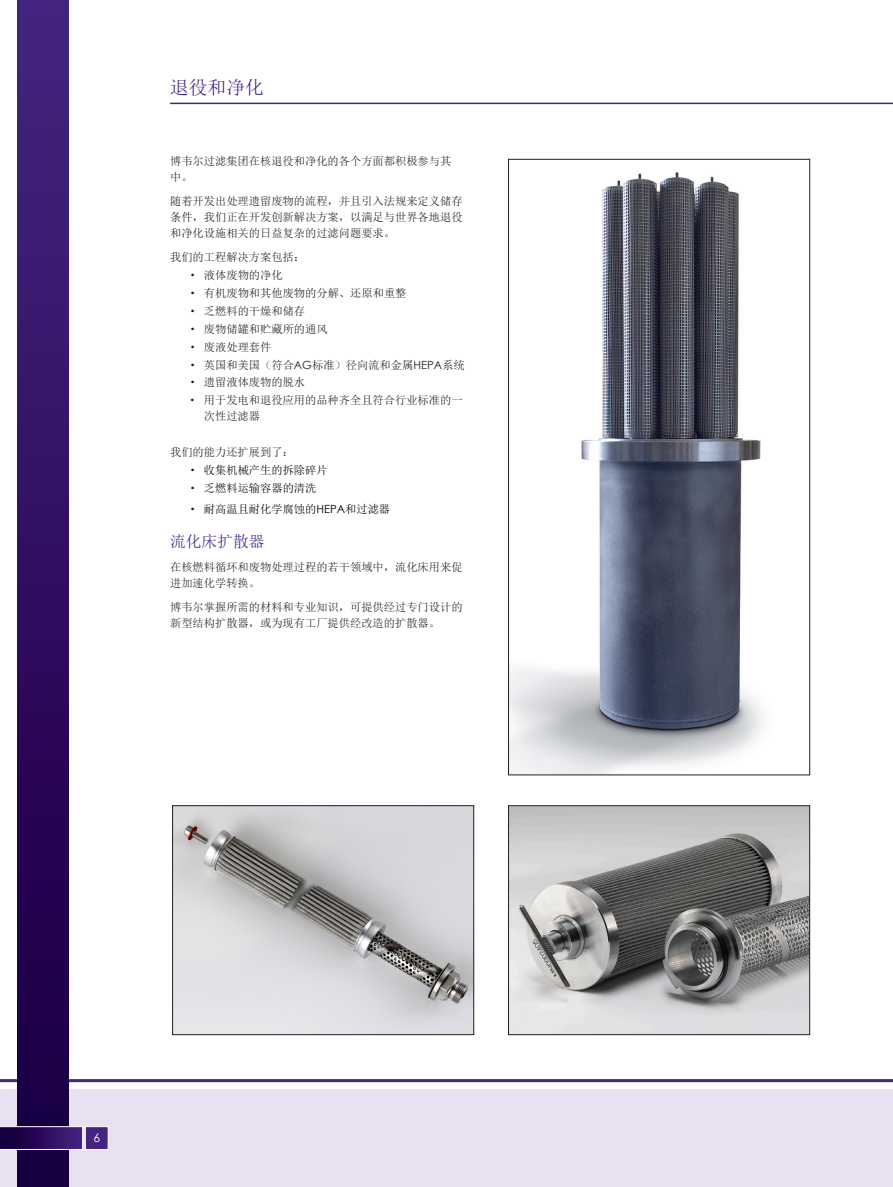
<style>
.page{position:relative;width:893px;height:1187px;background:#fff}
.page>*{position:absolute;margin:0;border:0;box-sizing:border-box;transform-origin:0 0}
.Title_Header{font:18.75px "Sim Sun";color:#432480}
.Sub_Header{font:15.75px "Sim Sun";color:#432480}
.t1{font:12px "Century Gothic";color:#fff}
.Body_Text{font:11.25px/15.8px "Sim Sun";color:#231f20}
.Bulleted_Body_Text{font:11.25px/15.8px "Sim Sun";color:#231f20}
.Bulleted_Body_Text-2{font:11.25px "Sim Sun";color:#000001}
.s1{font-family:"Century Gothic"}
.s2{color:#231f20}
</style>
<div class="page">
<div style="left:0;top:1089px;width:893px;height:97px;background:#e8e1f1"></div>
<hr style="left:0;top:1078px;width:893px;height:3px;background:#432480">
<div style="left:17px;top:0;width:51px;height:1186px;background:linear-gradient(to bottom,#442480,#190040)"></div>
<svg style="left:0;top:1125px;width:109px;height:25px;background:#4c3277"></svg>
<hr style="left:170px;top:103px;width:723px;height:1px;background:#432480">
<img style="left:174px;top:807px;width:298px;height:225px">
<div style="left:172px;top:805px;width:302px;height:229px;border:1px solid #231f20"></div>
<img style="left:510px;top:807px;width:298px;height:225px">
<div style="left:508px;top:805px;width:302px;height:229px;border:1px solid #231f20"></div>
<img style="left:510px;top:172px;width:253px;height:601px">
<p class="Title_Header" style="left:170px;top:78px;width:95px">退役和净化</p>
<p class="Body_Text" style="left:170px;top:153px;width:283px">博韦尔过滤集团在核退役和净化的各个方面都积极参与其中。</p>
<p class="Body_Text" style="left:170px;top:193px;width:294px;text-align:justify">随着开发出处理遗留废物的流程，并且引入法规来定义储存条件，我们正在开发创新解决方案，以满足与世界各地退役和净化设施相关的日益复杂的过滤问题要求。</p>
<p class="Bulleted_Body_Text" style="left:170px;top:249px;width:136px">我们的工程解决方案包括：</p>
<p class="Bulleted_Body_Text" style="left:187px;top:267px;width:97px">· 液体废物的净化</p>
<p class="Bulleted_Body_Text" style="left:187px;top:285px;width:221px">· 有机废物和其他废物的分解、还原和重整</p>
<p class="Bulleted_Body_Text" style="left:187px;top:303px;width:120px">· 乏燃料的干燥和储存</p>
<p class="Bulleted_Body_Text" style="left:187px;top:321px;width:142px">· 废物储罐和贮藏所的通风</p>
<p class="Bulleted_Body_Text" style="left:187px;top:339px;width:86px">· 废液处理套件</p>
<p class="Bulleted_Body_Text" style="left:187px;top:356px;width:279px">· 英国和美国（符合<span class="s1">AG</span>标准）径向流和金属<span class="s1">HEPA</span>系统</p>
<p class="Bulleted_Body_Text" style="left:187px;top:374px;width:120px">· 遗留液体废物的脱水</p>
<p class="Bulleted_Body_Text" style="left:204px;top:392px;width:260px;text-indent:-17px">· 用于发电和退役应用的品种齐全且符合行业标准的一次性过滤器</p>
<p class="Bulleted_Body_Text" style="left:170px;top:444px;width:125px">我们的能力还扩展到了：</p>
<p class="Bulleted_Body_Text-2" style="left:187px;top:464px;width:142px"><span class="s2">·</span> 收集机械产生的拆除碎片</p>
<p class="Bulleted_Body_Text-2" style="left:187px;top:482px;width:131px"><span class="s2">·</span> 乏燃料运输容器的清洗</p>
<p class="Bulleted_Body_Text-2" style="left:187px;top:503px;width:205px"><span class="s2">·</span> 耐高温且耐化学腐蚀的<span class="s1">HEPA</span>和过滤器</p>
<p class="Sub_Header" style="left:170px;top:533px;width:96px">流化床扩散器</p>
<p class="Body_Text" style="left:170px;top:559px;width:294px">在核燃料循环和废物处理过程的若干领域中，流化床用来促进加速化学转换。</p>
<p class="Body_Text" style="left:170px;top:599px;width:294px">博韦尔掌握所需的材料和专业知识，可提供经过专门设计的新型结构扩散器，或为现有工厂提供经改造的扩散器。</p>
<p class="t1" style="left:93px;top:1129px;width:8px">6</p>
</div>
